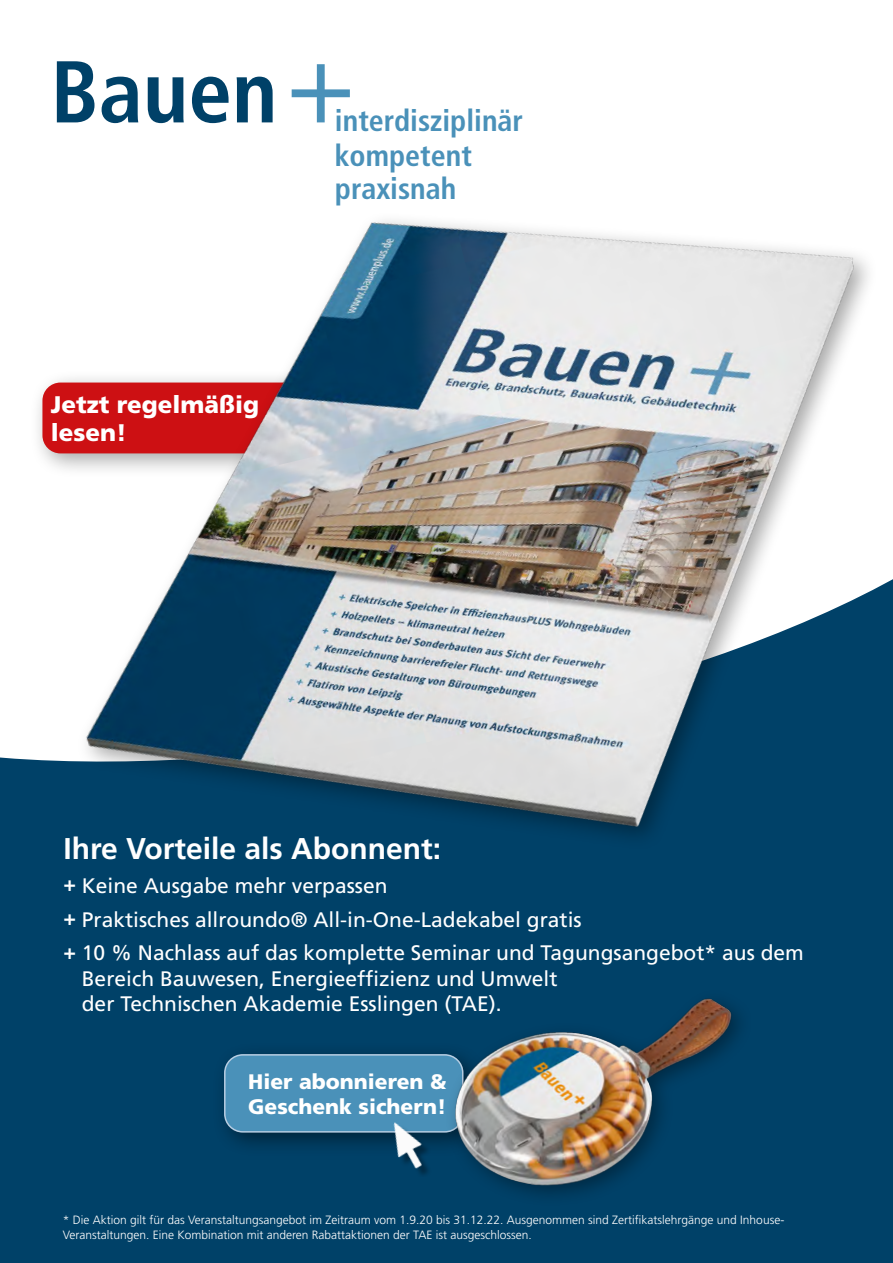
<style>
.page{position:relative;width:893px;height:1263px;background:#fff}
.page>*{position:absolute;margin:0;border:0;box-sizing:border-box;transform-origin:0 0}
.t1{font:700 condensed 30px "Frutiger LT Std";color:#4a91b9}
.t2{font:700 30px "Frutiger LT Std";color:#fff}
.t3{font:900 24px/28.8px "Frutiger LT Std";color:#fff}
.t4{font:21px/25.2px "Frutiger LT Std";color:#fff}
.t5{font:900 21px/25.2px "Frutiger LT Std";color:#fff}
.t6{font:300 12px/14.4px "Frutiger LT Std";color:#fff}
.s1{font-weight:700}
</style>
<div class="page">
<div style="left:0;top:521px;width:893px;height:742px;background:#004168"></div>
<img style="left:0;top:61px;width:893px;height:776px">
<div style="left:211px;top:1041px;width:277px;height:116px;background:#000;opacity:.47"></div>
<div style="left:225px;top:1055px;width:238px;height:77px;background:#4a91b9;border-radius:18px"></div>
<div style="left:224px;top:1054px;width:239px;height:78px;border:2px solid #b8cee3;border-radius:18px"></div>
<div style="left:396px;top:1125px;width:36px;height:52px;background:#000;opacity:.35"></div>
<img style="left:382px;top:1122px;width:51px;height:50px">
<div style="left:445px;top:988px;width:308px;height:219px;background:#004168"></div>
<img style="left:446px;top:998px;width:294px;height:197px">
<p class="t3" style="left:51px;top:390px;width:210px">Jetzt regelmäßig lesen!</p>
<p class="t1" style="left:335px;top:102px;width:190px">interdisziplinär</p>
<p class="t1" style="left:335px;top:137px;width:138px">kompetent</p>
<p class="t1" style="left:335px;top:171px;width:123px">praxisnah</p>
<p class="t2" style="left:63px;top:831px;width:379px">Ihre Vorteile als Abonnent:</p>
<p class="t4" style="left:63px;top:873px;width:326px"><span class="s1">+</span> Keine Ausgabe mehr verpassen</p>
<p class="t4" style="left:63px;top:907px;width:520px"><span class="s1">+</span> Praktisches allroundo® All-in-One-Ladekabel gratis</p>
<p class="t4" style="left:82px;top:940px;width:723px;text-indent:-18px"><span class="s1">+</span> 10 % Nachlass auf das komplette Seminar und Tagungsangebot* aus dem<br>Bereich Bauwesen, Energieeffizienz und Umwelt<br>der Technischen Akademie Esslingen (TAE).</p>
<p class="t5" style="left:248px;top:1069px;width:200px">Hier abonnieren &amp;<br>Geschenk sichern!</p>
<p class="t6" style="left:63px;top:1213px;width:723px">* Die Aktion gilt für das Veranstaltungsangebot im Zeitraum vom 1.9.20 bis 31.12.22. Ausgenommen sind Zertifikatslehrgänge und Inhouse-<br>Veranstaltungen. Eine Kombination mit anderen Rabattaktionen der TAE ist ausgeschlossen.</p>
</div>
